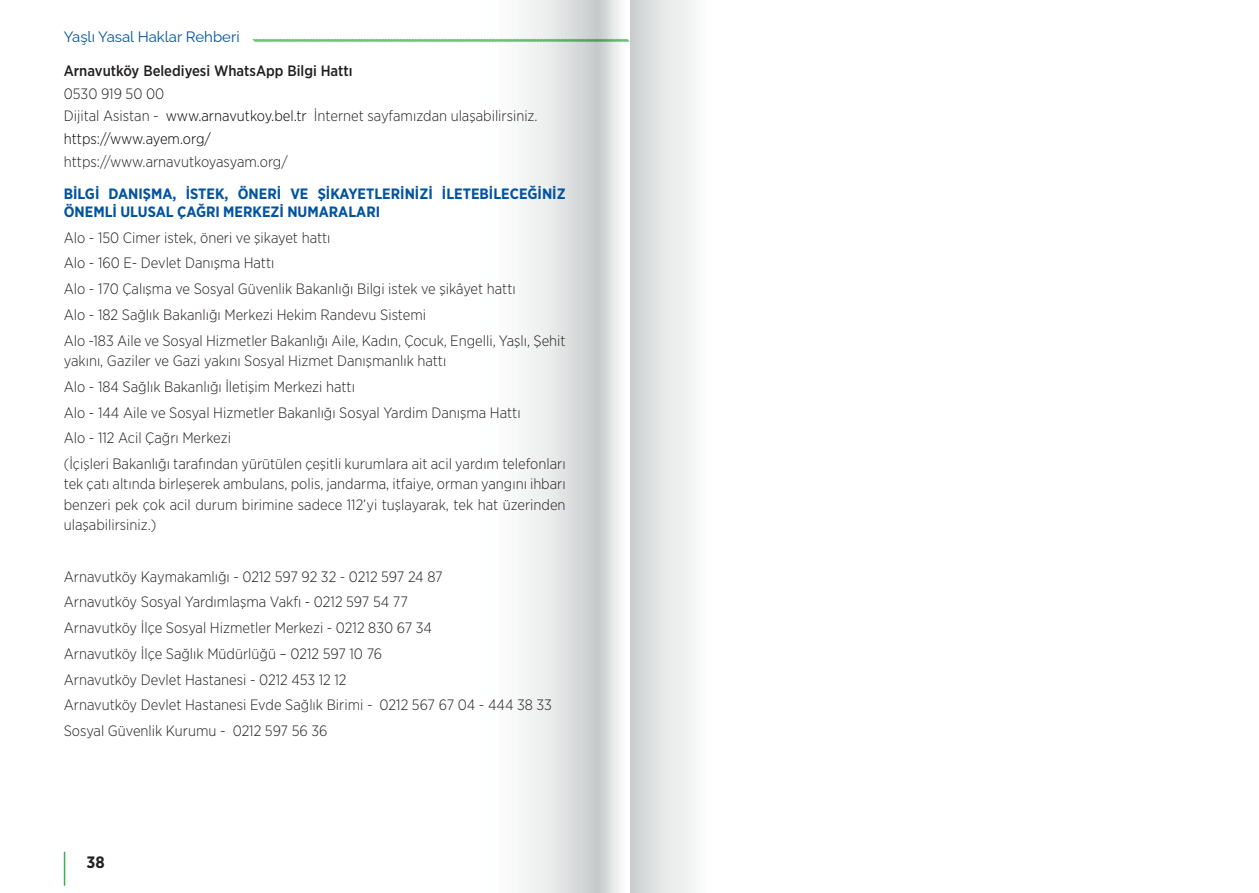
<style>
.page{position:relative;width:1259px;height:893px;background:#fff}
.page>*{position:absolute;margin:0;border:0;box-sizing:border-box;transform-origin:0 0}
.t1{font:700 16.5px "Gotham Narrow";color:#231f20}
.t2{font:300 15px/25.8px "Gotham Narrow";color:#231f20}
.t3{font:700 15px/18px "Gotham Narrow";color:#0153a0}
.t4{font:500 15px "Gotham Narrow";color:#231f20}
.t5{font:15px "Raleway";color:#0153a0}
.s1{color:#000}
</style>
<div class="page">
<hr style="left:64px;top:852px;width:1px;height:34px;background:#32b457">
<svg style="left:252px;top:39px;width:223px;height:3px"></svg>
<img style="left:475px;top:0;width:218px;height:893px">
<p class="t5" style="left:64px;top:25px;width:177px">Yaşlı Yasal Haklar Rehberi</p>
<p class="t4" style="left:64px;top:61px;width:290px">Arnavutköy Belediyesi WhatsApp Bilgi Hattı</p>
<p class="t2" style="left:64px;top:82px;width:475px;line-height:22.8px">0530 919 50 00<br>Dijital Asistan - <span class="s1">www.arnavutkoy.bel.tr</span> İnternet sayfamızdan ulaşabilirsiniz. <span class="s1">https://www.ayem.org/</span></p>
<p class="t2" style="left:64px;top:148px;width:225px">https://www.arnavutkoyasyam.org/</p>
<p class="t3" style="left:64px;top:185px;width:503px">BİLGİ DANIŞMA, İSTEK, ÖNERİ VE ŞİKAYETLERİNİZİ İLETEBİLECEĞİNİZ<br>ÖNEMLİ ULUSAL ÇAĞRI MERKEZİ NUMARALARI</p>
<p class="t2" style="left:64px;top:224px;width:503px">Alo - 150 Cimer istek, öneri ve şikayet hattı<br>Alo - 160 E- Devlet Danışma Hattı<br>Alo - 170 Çalışma ve Sosyal Güvenlik Bakanlığı Bilgi istek ve şikâyet hattı<br>Alo - 182 Sağlık Bakanlığı Merkezi Hekim Randevu Sistemi<br>Alo -183 Aile ve Sosyal Hizmetler Bakanlığı Aile, Kadın, Çocuk, Engelli, Yaşlı, Şehit</p>
<p class="t2" style="left:64px;top:348px;width:503px">yakını, Gaziler ve Gazi yakını Sosyal Hizmet Danışmanlık hattı<br>Alo - 184 Sağlık Bakanlığı İletişim Merkezi hattı<br>Alo - 144 Aile ve Sosyal Hizmetler Bakanlığı Sosyal Yardim Danışma Hattı<br>Alo - 112 Acil Çağrı Merkezi<br>(İçişleri Bakanlığı tarafından yürütülen çeşitli kurumlara ait acil yardım telefonları</p>
<p class="t2" style="left:64px;top:474px;width:503px;line-height:20.2px;text-align:justify">tek çatı altında birleşerek ambulans, polis, jandarma, itfaiye, orman yangını ihbarı benzeri pek çok acil durum birimine sadece 112’yi tuşlayarak, tek hat üzerinden ulaşabilirsiniz.)</p>
<p class="t2" style="left:64px;top:563px;width:489px">Arnavutköy Kaymakamlığı - 0212 597 92 32 - 0212 597 24 87<br>Arnavutköy Sosyal Yardımlaşma Vakfı - 0212 597 54 77<br>Arnavutköy İlçe Sosyal Hizmetler Merkezi - 0212 830 67 34<br>Arnavutköy İlçe Sağlık Müdürlüğü – 0212 597 10 76<br>Arnavutköy Devlet Hastanesi - 0212 453 12 12<br>Arnavutköy Devlet Hastanesi Evde Sağlık Birimi - 0212 567 67 04 - 444 38 33<br>Sosyal Güvenlik Kurumu - 0212 597 56 36</p>
<p class="t1" style="left:87px;top:852px;width:20px">38</p>
</div>
